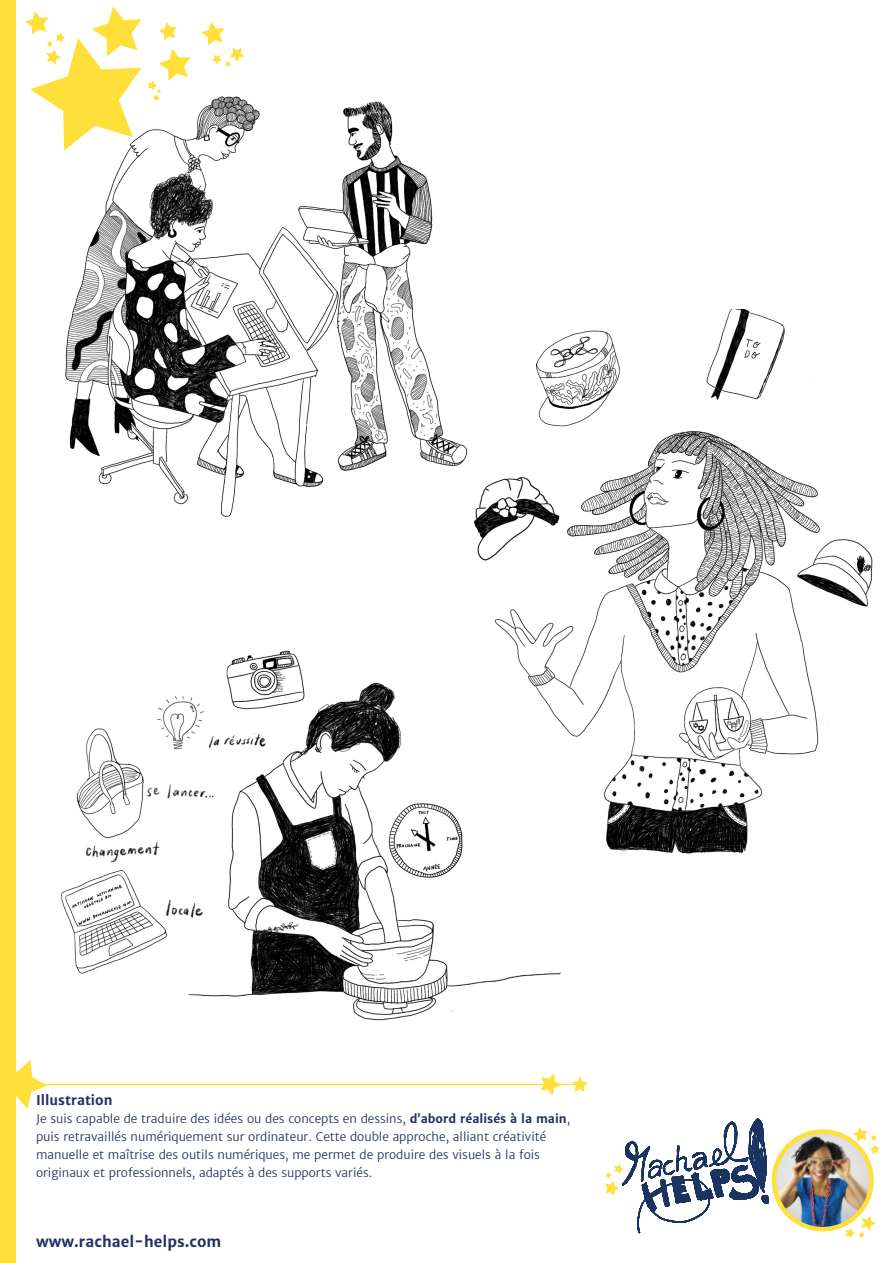
<style>
.page{position:relative;width:893px;height:1263px;background:#fff}
.page>*{position:absolute;margin:0;border:0;box-sizing:border-box;transform-origin:0 0}
.t1{font:700 15px "Merriweather Sans";color:#253064}
.t2{font:700 13.5px "Merriweather Sans";color:#253064}
.t3{font:300 12px/18px "Merriweather Sans";color:#253064}
.s1{font-weight:700}
</style>
<div class="page">
<svg style="left:159px;top:23px;width:17px;height:17px"></svg>
<svg style="left:202px;top:22px;width:42px;height:45px"></svg>
<svg style="left:148px;top:49px;width:42px;height:40px"></svg>
<svg style="left:26px;top:7px;width:115px;height:86px"></svg>
<hr style="left:34px;top:1084px;width:546px;height:1px;background:#ffe03b">
<svg style="left:16px;top:1060px;width:31px;height:48px"></svg>
<svg style="left:572px;top:1077px;width:15px;height:15px"></svg>
<svg style="left:541px;top:1074px;width:20px;height:21px"></svg>
<div style="left:0;top:0;width:16px;height:1263px;background:#ffe03b"></div>
<svg style="left:605px;top:1118px;width:274px;height:120px"></svg>
<img style="left:36px;top:89px;width:397px;height:428px">
<img style="left:61px;top:650px;width:500px;height:371px">
<img style="left:424px;top:310px;width:449px;height:573px">
<p class="t2" style="left:36px;top:1092px;width:78px">Illustration</p>
<p class="t3" style="left:36px;top:1110px;width:536px">Je suis capable de traduire des idées ou des concepts en dessins, <span class="s1">d’abord réalisés à la main</span>, puis retravaillés numériquement sur ordinateur. Cette double approche, alliant créativité manuelle et maîtrise des outils numériques, me permet de produire des visuels à la fois originaux et professionnels, adaptés à des supports variés.</p>
<p class="t1" style="left:36px;top:1232px;width:187px">www.rachael-helps.com</p>
</div>
